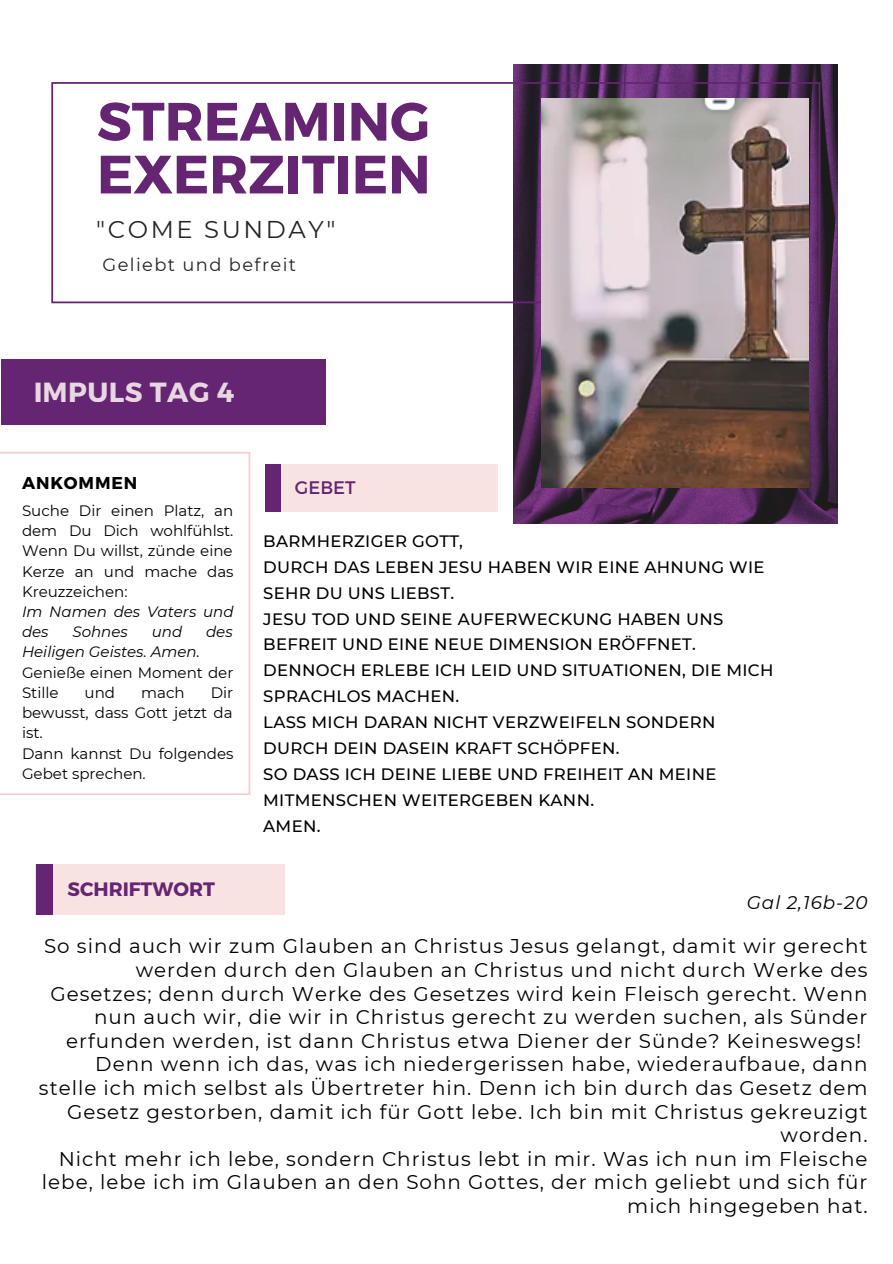
<style>
.page{position:relative;width:893px;height:1264px;background:#fff}
.page>*{position:absolute;margin:0;border:0;box-sizing:border-box;transform-origin:0 0}
.t1{font:700 53.85px/52.8px "Montserrat";color:#652572}
.t2{font:700 27.6px "Montserrat";letter-spacing:.02em;color:#f4e8eb}
.t3{font:24.3px "Montserrat";letter-spacing:.105em;color:#242425}
.t4{font:19.8px "Montserrat";letter-spacing:.05em;color:#000}
.t5{font:700 19.35px "Montserrat";color:#652572}
.t6{font:italic 18.45px "Montserrat";letter-spacing:.05em;color:#000}
.t7{font:18.15px "Montserrat";color:#652572}
.t8{font:17.85px "Montserrat";letter-spacing:.075em;color:#242425}
.t9{font:700 17.1px "Montserrat";letter-spacing:.05em;color:#000}
.t10{font:500 16.5px/25.8px "Montserrat";letter-spacing:.02em;color:#000}
.t11{font:15px/20.2px "Montserrat";color:#000}
.t12{font:italic 15px/20.2px "Montserrat";color:#000}
</style>
<div class="page">
<img style="left:513px;top:65px;width:324px;height:458px">
<svg style="left:51px;top:82px;width:769px;height:221px"></svg>
<div style="left:1px;top:359px;width:324px;height:66px;background:#652572"></div>
<svg style="left:0;top:452px;width:250px;height:343px"></svg>
<div style="left:265px;top:464px;width:232px;height:47px;background:#f9e2e2"></div>
<div style="left:265px;top:464px;width:16px;height:47px;background:#652572"></div>
<div style="left:36px;top:863px;width:249px;height:51px;background:#f9e2e2"></div>
<div style="left:36px;top:864px;width:16px;height:50px;background:#652572"></div>
<img style="left:541px;top:99px;width:267px;height:388px">
<h1 class="t1" style="left:97px;top:92px;width:335px">STREAMING<br>EXERZITIEN</h1>
<p class="t3" style="left:96px;top:214px;width:240px">"COME SUNDAY"</p>
<p class="t8" style="left:102px;top:254px;width:195px">Geliebt und befreit</p>
<h2 class="t2" style="left:33px;top:374px;width:203px">IMPULS TAG 4</h2>
<p class="t9" style="left:22px;top:472px;width:117px">ANKOMMEN</p>
<p class="t11" style="left:22px;top:500px;width:213px;text-align:justify">Suche Dir einen Platz, an dem Du Dich wohlfühlst.<br>Wenn Du willst, zünde eine Kerze an und mache das Kreuzzeichen:</p>
<p class="t12" style="left:22px;top:601px;width:213px">Im Namen des Vaters und des</p>
<p class="t12" style="left:72px;top:621px;width:57px">Sohnes</p>
<p class="t12" style="left:152px;top:621px;width:32px">und</p>
<p class="t12" style="left:206px;top:621px;width:28px">des</p>
<p class="t12" style="left:22px;top:642px;width:179px">Heiligen Geistes. Amen.</p>
<p class="t11" style="left:22px;top:662px;width:213px">Genieße einen Moment der<br>Stille</p>
<p class="t11" style="left:22px;top:682px;width:213px;text-indent:189px">Dir bewusst, dass Gott jetzt da ist.<br>Dann kannst Du folgendes<br>Gebet sprechen.</p>
<p class="t11" style="left:85px;top:682px;width:32px">und</p>
<p class="t11" style="left:141px;top:682px;width:45px">mach</p>
<p class="t5" style="left:68px;top:877px;width:149px">SCHRIFTWORT</p>
<p class="t7" style="left:295px;top:476px;width:62px">GEBET</p>
<p class="t10" style="left:263px;top:528px;width:512px">BARMHERZIGER GOTT,<br>DURCH DAS LEBEN JESU HABEN WIR EINE AHNUNG WIE<br>SEHR DU UNS LIEBST.<br>JESU TOD UND SEINE AUFERWECKUNG HABEN UNS<br>BEFREIT UND EINE NEUE DIMENSION ERÖFFNET.<br>DENNOCH ERLEBE ICH LEID UND SITUATIONEN, DIE MICH<br>SPRACHLOS MACHEN.<br>LASS MICH DARAN NICHT VERZWEIFELN SONDERN<br>DURCH DEIN DASEIN KRAFT SCHÖPFEN.<br>SO DASS ICH DEINE LIEBE UND FREIHEIT AN MEINE<br>MITMENSCHEN WEITERGEBEN KANN.<br>AMEN.</p>
<p class="t6" style="left:746px;top:891px;width:122px">Gal 2,16b-20</p>
<p class="t4" style="left:44px;top:934px;width:825px">So sind auch wir zum Glauben an Christus Jesus gelangt, damit wir gerecht</p>
<p class="t4" style="left:136px;top:957px;width:733px">werden durch den Glauben an Christus und nicht durch Werke des</p>
<p class="t4" style="left:50px;top:981px;width:818px">Gesetzes; denn durch Werke des Gesetzes wird kein Fleisch gerecht. Wenn</p>
<p class="t4" style="left:94px;top:1004px;width:775px">nun auch wir, die wir in Christus gerecht zu werden suchen, als Sünder</p>
<p class="t4" style="left:66px;top:1028px;width:796px">erfunden werden, ist dann Christus etwa Diener der Sünde? Keineswegs!</p>
<p class="t4" style="left:95px;top:1052px;width:773px">Denn wenn ich das, was ich niedergerissen habe, wiederaufbaue, dann</p>
<p class="t4" style="left:39px;top:1075px;width:830px">stelle ich mich selbst als Übertreter hin. Denn ich bin durch das Gesetz dem</p>
<p class="t4" style="left:67px;top:1099px;width:802px">Gesetz gestorben, damit ich für Gott lebe. Ich bin mit Christus gekreuzigt</p>
<p class="t4" style="left:780px;top:1123px;width:88px">worden.</p>
<p class="t4" style="left:59px;top:1146px;width:810px">Nicht mehr ich lebe, sondern Christus lebt in mir. Was ich nun im Fleische</p>
<p class="t4" style="left:42px;top:1170px;width:827px">lebe, lebe ich im Glauben an den Sohn Gottes, der mich geliebt und sich für</p>
<p class="t4" style="left:627px;top:1193px;width:242px">mich hingegeben hat.</p>
</div>
